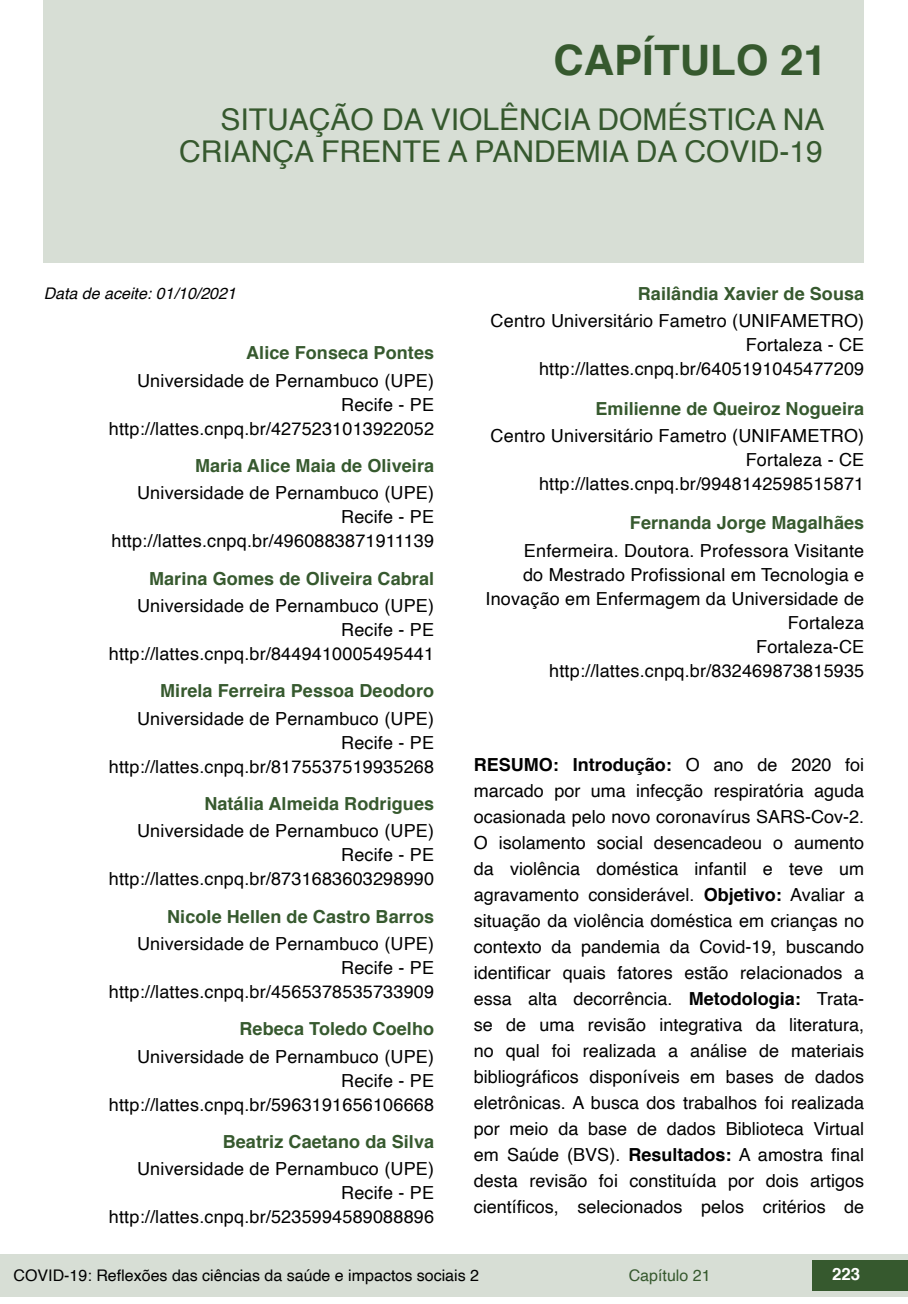
<style>
.page{position:relative;width:908px;height:1304px;background:#fff}
.page>*{position:absolute;margin:0;border:0;box-sizing:border-box;transform-origin:0 0}
.capítulos{font:700 42px "Helvetica";color:#36592e}
.nome_artigos{font:30px/32px "Helvetica";color:#36592e;text-align:right}
.info_autores{font:18px/24px "Helvetica";letter-spacing:.01em;color:#000;text-align:right}
.Resumos_e_PC_TXT{font:18px/26px "Helvetica";color:#000;text-align:justify}
.nome_autores{font:700 18px "Helvetica";letter-spacing:.005em;color:#36592e}
.t1{font:700 16.8px "Helvetica";color:#fff}
.t2{font:16px "Helvetica";color:#000}
.t3{font:italic 16px "Helvetica";color:#000}
.t4{font:16px "Helvetica";color:#36592e}
.s1{font-weight:700}
</style>
<div class="page">
<div style="left:0;top:1254px;width:906px;height:43px;background:#d7ded5"></div>
<div style="left:812px;top:1261px;width:95px;height:30px;background:#36592e"></div>
<div style="left:44px;top:0;width:819px;height:263px;background:#d7ded5"></div>
<p class="capítulos" style="left:553px;top:26px;width:275px">CAPÍTULO 21</p>
<p class="nome_artigos" style="left:179px;top:104px;width:646px">SITUAÇÃO DA VIOLÊNCIA DOMÉSTICA NA<br>CRIANÇA FRENTE A PANDEMIA DA COVID-19</p>
<p class="t3" style="left:44px;top:280px;width:194px">Data de aceite: 01/10/2021</p>
<p class="nome_autores" style="left:246px;top:339px;width:189px">Alice Fonseca Pontes</p>
<p class="info_autores" style="left:137px;top:369px;width:298px">Universidade de Pernambuco (UPE)</p>
<p class="info_autores" style="left:341px;top:393px;width:94px">Recife - PE</p>
<p class="info_autores" style="left:109px;top:417px;width:326px">http://lattes.cnpq.br/4275231013922052</p>
<p class="nome_autores" style="left:195px;top:451px;width:240px">Maria Alice Maia de Oliveira</p>
<p class="info_autores" style="left:137px;top:482px;width:298px">Universidade de Pernambuco (UPE)</p>
<p class="info_autores" style="left:341px;top:506px;width:94px">Recife - PE</p>
<p class="info_autores" style="left:111px;top:530px;width:324px">http://lattes.cnpq.br/4960883871911139</p>
<p class="nome_autores" style="left:149px;top:564px;width:286px">Marina Gomes de Oliveira Cabral</p>
<p class="info_autores" style="left:137px;top:594px;width:298px">Universidade de Pernambuco (UPE)</p>
<p class="info_autores" style="left:341px;top:618px;width:94px">Recife - PE</p>
<p class="info_autores" style="left:109px;top:642px;width:326px">http://lattes.cnpq.br/8449410005495441</p>
<p class="nome_autores" style="left:160px;top:677px;width:275px">Mirela Ferreira Pessoa Deodoro</p>
<p class="info_autores" style="left:137px;top:707px;width:298px">Universidade de Pernambuco (UPE)</p>
<p class="info_autores" style="left:341px;top:731px;width:94px">Recife - PE</p>
<p class="info_autores" style="left:109px;top:755px;width:326px">http://lattes.cnpq.br/8175537519935268</p>
<p class="nome_autores" style="left:204px;top:789px;width:231px">Natália Almeida Rodrigues</p>
<p class="info_autores" style="left:137px;top:820px;width:298px">Universidade de Pernambuco (UPE)</p>
<p class="info_autores" style="left:341px;top:844px;width:94px">Recife - PE</p>
<p class="info_autores" style="left:109px;top:868px;width:326px">http://lattes.cnpq.br/8731683603298990</p>
<p class="nome_autores" style="left:167px;top:902px;width:268px">Nicole Hellen de Castro Barros</p>
<p class="info_autores" style="left:137px;top:932px;width:298px">Universidade de Pernambuco (UPE)</p>
<p class="info_autores" style="left:341px;top:956px;width:94px">Recife - PE</p>
<p class="info_autores" style="left:109px;top:980px;width:326px">http://lattes.cnpq.br/4565378535733909</p>
<p class="nome_autores" style="left:239px;top:1015px;width:196px">Rebeca Toledo Coelho</p>
<p class="info_autores" style="left:137px;top:1045px;width:298px">Universidade de Pernambuco (UPE)</p>
<p class="info_autores" style="left:341px;top:1069px;width:94px">Recife - PE</p>
<p class="info_autores" style="left:109px;top:1093px;width:326px">http://lattes.cnpq.br/5963191656106668</p>
<p class="nome_autores" style="left:223px;top:1127px;width:213px">Beatriz Caetano da Silva</p>
<p class="info_autores" style="left:137px;top:1158px;width:298px">Universidade de Pernambuco (UPE)</p>
<p class="info_autores" style="left:341px;top:1182px;width:94px">Recife - PE</p>
<p class="info_autores" style="left:109px;top:1206px;width:326px">http://lattes.cnpq.br/5235994589088896</p>
<p class="nome_autores" style="left:637px;top:279px;width:228px">Railândia Xavier de Sousa</p>
<p class="info_autores" style="left:490px;top:310px;width:375px">Centro Universitário Fametro (UNIFAMETRO)</p>
<p class="info_autores" style="left:745px;top:334px;width:120px">Fortaleza - CE</p>
<p class="info_autores" style="left:539px;top:358px;width:326px">http://lattes.cnpq.br/6405191045477209</p>
<p class="nome_autores" style="left:595px;top:394px;width:270px">Emilienne de Queiroz Nogueira</p>
<p class="info_autores" style="left:490px;top:424px;width:375px">Centro Universitário Fametro (UNIFAMETRO)</p>
<p class="info_autores" style="left:745px;top:448px;width:120px">Fortaleza - CE</p>
<p class="info_autores" style="left:538px;top:472px;width:326px">http://lattes.cnpq.br/9948142598515871</p>
<p class="nome_autores" style="left:629px;top:509px;width:236px">Fernanda Jorge Magalhães</p>
<p class="info_autores" style="left:485px;top:539px;width:380px">Enfermeira. Doutora. Professora Visitante<br>do Mestrado Profissional em Tecnologia e Inovação em Enfermagem da Universidade de Fortaleza</p>
<p class="info_autores" style="left:755px;top:635px;width:109px">Fortaleza-CE</p>
<p class="info_autores" style="left:549px;top:659px;width:316px">http://lattes.cnpq.br/832469873815935</p>
<p class="Resumos_e_PC_TXT" style="left:473px;top:752px;width:392px"><span class="s1">RESUMO: Introdução:</span> O ano de 2020 foi marcado por uma infecção respiratória aguda ocasionada pelo novo coronavírus SARS-Cov-2.<br>O isolamento social desencadeou o aumento da violência doméstica infantil e teve um agravamento considerável. <span class="s1">Objetivo:</span> Avaliar a situação da violência doméstica em crianças no contexto da pandemia da Covid-19, buscando identificar quais fatores estão relacionados a essa alta decorrência. <span class="s1">Metodologia:</span> Trata&shy;se de uma revisão integrativa da literatura, no qual foi realizada a análise de materiais bibliográficos disponíveis em bases de dados eletrônicas. A busca dos trabalhos foi realizada por meio da base de dados Biblioteca Virtual em Saúde (BVS). <span class="s1">Resultados:</span> A amostra final desta revisão foi constituída por dois artigos científicos, selecionados pelos critérios de</p>
<p class="t2" style="left:14px;top:1263px;width:467px">COVID-19: Reflexões das ciências da saúde e impactos sociais 2</p>
<p class="t4" style="left:628px;top:1263px;width:83px">Capítulo 21</p>
<p class="t1" style="left:831px;top:1261px;width:30px">223</p>
</div>
